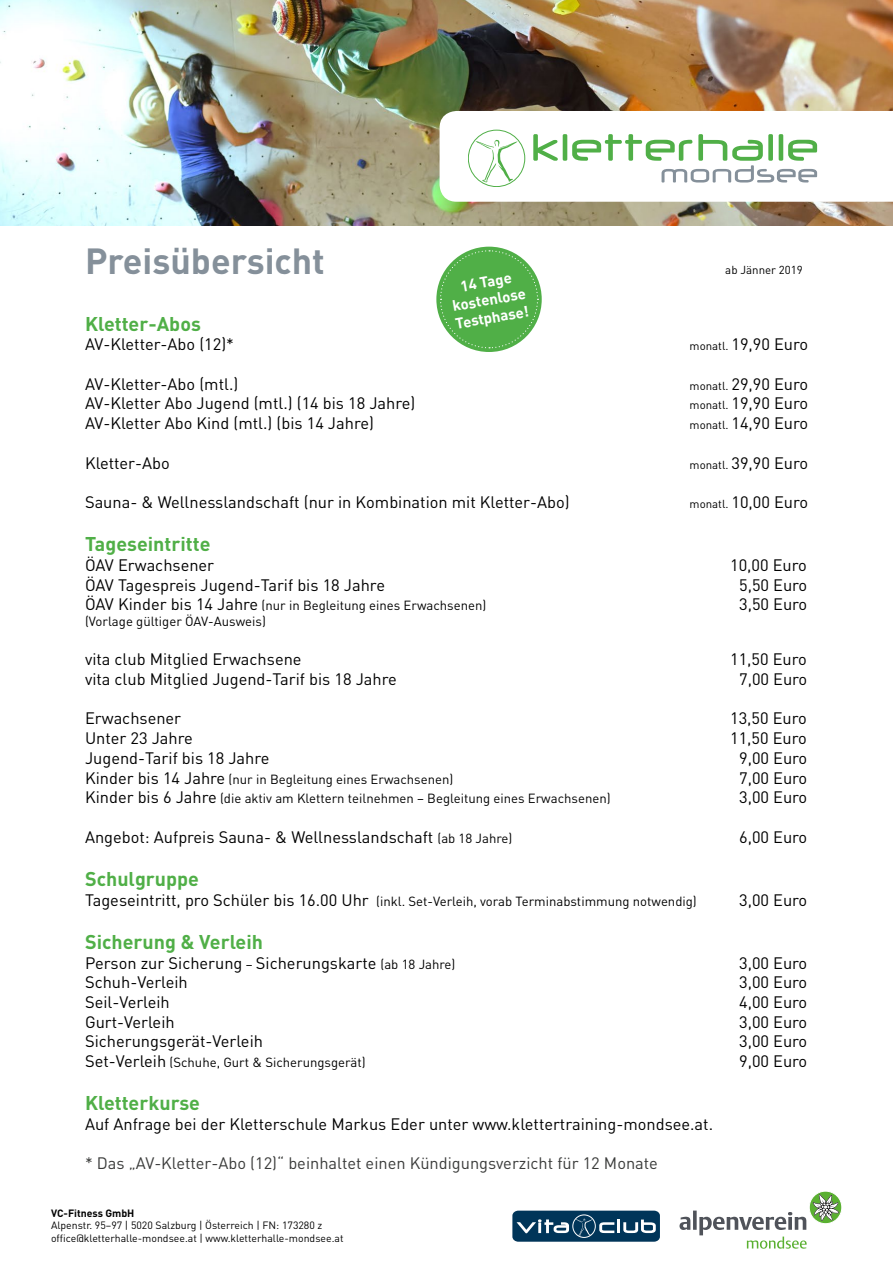
<style>
.page{position:relative;width:893px;height:1263px;background:#fff}
.page>*{position:absolute;margin:0;border:0;box-sizing:border-box;transform-origin:0 0}
.t1{font:700 35.85px "DIN Pro";color:#85909a}
.t2{font:700 19.65px "DIN Pro";color:#50af47}
.t3{font:16.35px "DIN Pro";color:#000}
.t4{font:16.35px "DIN Pro";color:#3a3b3a}
.t5{font:700 15px/18px "DIN Pro";color:#fff;text-align:center}
.t6{font:13.05px "DIN Pro";color:#000}
.t7{font:11.55px "DIN Pro";color:#000}
.t8{font:10.5px/12.6px "DIN Pro";color:#000}
.t9{font:700 10.5px "DIN Pro";color:#000}
.s1{font-size:11.55px}
.s2{font-size:16.35px}
.s3{font-size:13.05px}
</style>
<div class="page">
<img style="left:0;top:0;width:893px;height:226px">
<svg style="left:440px;top:111px;width:453px;height:91px"></svg>
<div style="left:436px;top:247px;width:106px;height:105px;background:#50af47;border-radius:50%"></div>
<svg style="left:439px;top:250px;width:100px;height:99px"></svg>
<svg style="left:809px;top:1191px;width:33px;height:33px"></svg>
<div style="left:809px;top:1191px;width:33px;height:33px;border:1px solid #fff;border-radius:50%"></div>
<svg style="left:813px;top:1194px;width:26px;height:27px"></svg>
<svg style="left:679px;top:1210px;width:128px;height:39px"></svg>
<svg style="left:512px;top:1210px;width:148px;height:32px;background:#2e5977"></svg>
<h1 class="t1" style="left:85px;top:237px;width:241px">Preisübersicht</h1>
<p class="t7" style="left:725px;top:262px;width:79px">ab Jänner 2019</p>
<p class="t5" style="left:448px;top:279px;width:76px;rotate:-10deg">14 Tage kostenlose<br>Testphase!</p>
<p class="t2" style="left:85px;top:310px;width:117px">Kletter-Abos</p>
<p class="t3" style="left:85px;top:333px;width:150px">AV-Kletter-Abo (12)*</p>
<p class="t3" style="left:690px;top:333px;width:120px"><span class="s1">monatl.</span> 19,90 Euro</p>
<p class="t3" style="left:85px;top:373px;width:155px">AV-Kletter-Abo (mtl.)</p>
<p class="t3" style="left:690px;top:373px;width:120px"><span class="s1">monatl.</span> 29,90 Euro</p>
<p class="t3" style="left:85px;top:392px;width:332px">AV-Kletter Abo Jugend (mtl.) (14 bis 18 Jahre)</p>
<p class="t3" style="left:690px;top:392px;width:120px"><span class="s1">monatl.</span> 19,90 Euro</p>
<p class="t3" style="left:85px;top:412px;width:290px">AV-Kletter Abo Kind (mtl.) (bis 14 Jahre)</p>
<p class="t3" style="left:690px;top:412px;width:120px"><span class="s1">monatl.</span> 14,90 Euro</p>
<p class="t3" style="left:85px;top:451px;width:86px">Kletter-Abo</p>
<p class="t3" style="left:690px;top:451px;width:120px"><span class="s1">monatl.</span> 39,90 Euro</p>
<p class="t3" style="left:85px;top:491px;width:486px">Sauna- &amp; Wellnesslandschaft (nur in Kombination mit Kletter-Abo)</p>
<p class="t3" style="left:690px;top:491px;width:120px"><span class="s1">monatl.</span> 10,00 Euro</p>
<p class="t2" style="left:85px;top:531px;width:127px">Tageseintritte</p>
<p class="t3" style="left:85px;top:554px;width:131px">ÖAV Erwachsener</p>
<p class="t3" style="left:730px;top:554px;width:78px">10,00 Euro</p>
<p class="t3" style="left:85px;top:574px;width:301px">ÖAV Tagespreis Jugend-Tarif bis 18 Jahre</p>
<p class="t3" style="left:739px;top:574px;width:70px">5,50 Euro</p>
<p class="t6" style="left:85px;top:597px;width:403px"><span class="s2">ÖAV Kinder bis 14 Jahre</span> (nur in Begleitung eines Erwachsenen)</p>
<p class="t3" style="left:739px;top:593px;width:70px">3,50 Euro</p>
<p class="t6" style="left:85px;top:612px;width:182px">(Vorlage gültiger ÖAV-Ausweis)</p>
<p class="t3" style="left:85px;top:648px;width:218px">vita club Mitglied Erwachsene</p>
<p class="t3" style="left:730px;top:648px;width:78px">11,50 Euro</p>
<p class="t3" style="left:85px;top:668px;width:313px">vita club Mitglied Jugend-Tarif bis 18 Jahre</p>
<p class="t3" style="left:739px;top:668px;width:70px">7,00 Euro</p>
<p class="t3" style="left:85px;top:707px;width:98px">Erwachsener</p>
<p class="t3" style="left:730px;top:707px;width:78px">13,50 Euro</p>
<p class="t3" style="left:85px;top:727px;width:109px">Unter 23 Jahre</p>
<p class="t3" style="left:730px;top:727px;width:78px">11,50 Euro</p>
<p class="t3" style="left:85px;top:747px;width:186px">Jugend-Tarif bis 18 Jahre</p>
<p class="t3" style="left:739px;top:747px;width:70px">9,00 Euro</p>
<p class="t6" style="left:85px;top:770px;width:370px"><span class="s2">Kinder bis 14 Jahre</span> (nur in Begleitung eines Erwachsenen)</p>
<p class="t3" style="left:739px;top:766px;width:70px">7,00 Euro</p>
<p class="t6" style="left:85px;top:790px;width:527px"><span class="s2">Kinder bis 6 Jahre</span> (die aktiv am Klettern teilnehmen – Begleitung eines Erwachsenen)</p>
<p class="t3" style="left:739px;top:786px;width:70px">3,00 Euro</p>
<p class="t3" style="left:85px;top:825px;width:429px">Angebot: Aufpreis Sauna- &amp; Wellnesslandschaft <span class="s3">(ab 18 Jahre)</span></p>
<p class="t3" style="left:739px;top:825px;width:70px">6,00 Euro</p>
<p class="t2" style="left:85px;top:865px;width:115px">Schulgruppe</p>
<p class="t6" style="left:85px;top:892px;width:613px"><span class="s2">Tageseintritt, pro Schüler bis 16.00 Uhr</span> (inkl. Set-Verleih, vorab Terminabstimmung notwendig)</p>
<p class="t3" style="left:739px;top:888px;width:70px">3,00 Euro</p>
<p class="t2" style="left:85px;top:928px;width:179px">Sicherung &amp; Verleih</p>
<p class="t3" style="left:85px;top:951px;width:372px">Person zur Sicherung <span class="s3">–</span> Sicherungskarte <span class="s3">(ab 18 Jahre)</span></p>
<p class="t3" style="left:739px;top:951px;width:70px">3,00 Euro</p>
<p class="t3" style="left:85px;top:971px;width:104px">Schuh-Verleih</p>
<p class="t3" style="left:739px;top:971px;width:70px">3,00 Euro</p>
<p class="t3" style="left:85px;top:991px;width:86px">Seil-Verleih</p>
<p class="t3" style="left:739px;top:991px;width:70px">4,00 Euro</p>
<p class="t3" style="left:85px;top:1011px;width:91px">Gurt-Verleih</p>
<p class="t3" style="left:739px;top:1011px;width:70px">3,00 Euro</p>
<p class="t3" style="left:85px;top:1030px;width:179px">Sicherungsgerät-Verleih</p>
<p class="t3" style="left:739px;top:1030px;width:70px">3,00 Euro</p>
<p class="t6" style="left:85px;top:1053px;width:282px"><span class="s2">Set-Verleih</span> (Schuhe, Gurt &amp; Sicherungsgerät)</p>
<p class="t3" style="left:739px;top:1050px;width:70px">9,00 Euro</p>
<p class="t2" style="left:85px;top:1090px;width:117px">Kletterkurse</p>
<p class="t3" style="left:85px;top:1113px;width:630px">Auf Anfrage bei der Kletterschule Markus Eder unter www.klettertraining-mondsee.at.</p>
<p class="t4" style="left:85px;top:1152px;width:574px">* Das „AV-Kletter-Abo (12)“ beinhaltet einen Kündigungsverzicht für 12 Monate</p>
<p class="t9" style="left:51px;top:1205px;width:85px">VC-Fitness GmbH</p>
<p class="t8" style="left:51px;top:1218px;width:294px">Alpenstr. 95–97 | 5020 Salzburg | Österreich | FN: 173280 z office@kletterhalle-mondsee.at | www.kletterhalle-mondsee.at</p>
</div>
